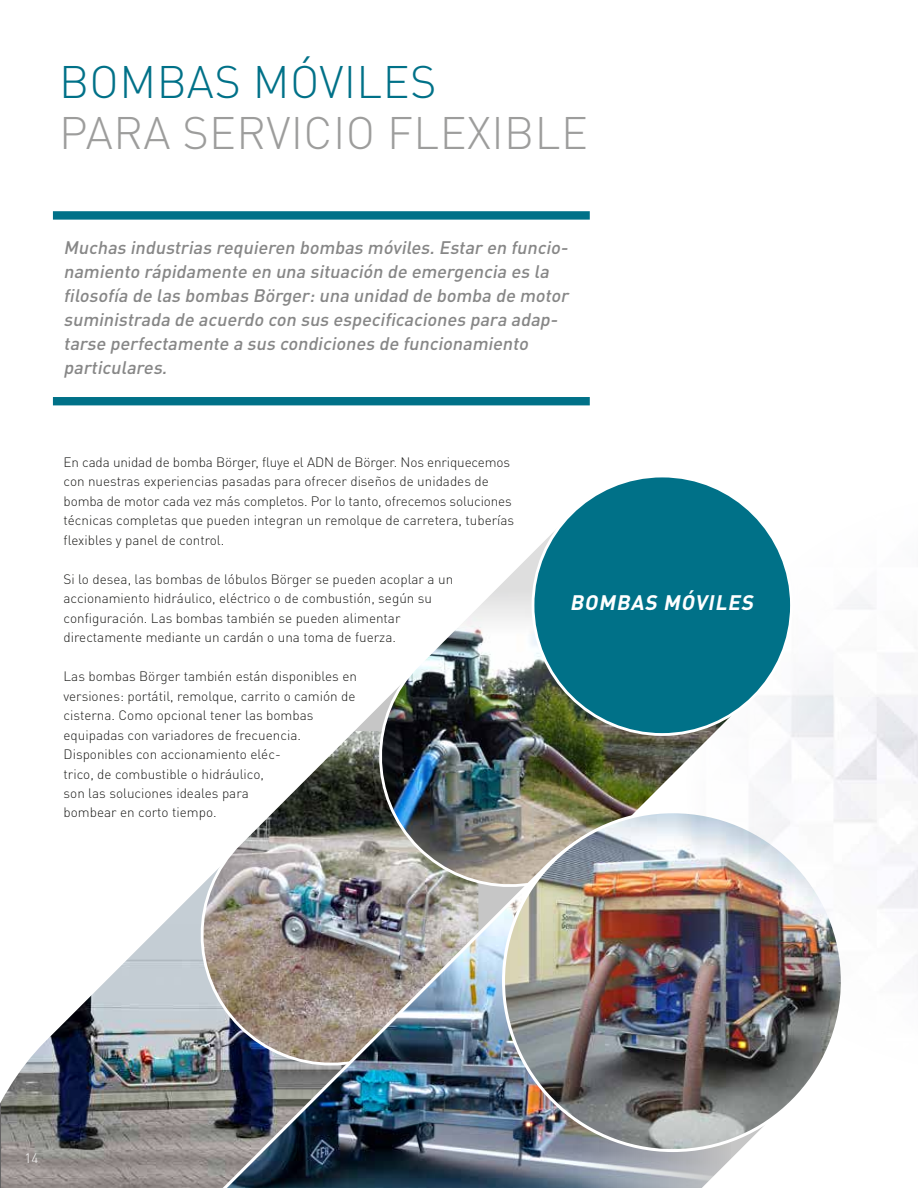
<style>
.page{position:relative;width:918px;height:1188px;background:#fff}
.page>*{position:absolute;margin:0;border:0;box-sizing:border-box;transform-origin:0 0}
.t1{font:300 45px "DIN Pro";letter-spacing:.01em;color:#9d9d9c}
.t2{font:300 45px "DIN Pro";letter-spacing:.01em;color:#007188}
.t3{font:italic 700 20.7px "DIN Pro";color:#fff}
.t4{font:italic 500 18px/24px "DIN Pro";color:#878787}
.t5{font:300 13.5px/19.5px "DIN Pro";color:#1d1d1b}
.t6{font:300 13.5px "DIN Pro";color:#fff}
</style>
<div class="page">
<img style="left:0;top:942px;width:145px;height:246px">
<svg style="left:288px;top:722px;width:76px;height:75px"></svg>
<img style="left:364px;top:531px;width:229px;height:266px">
<img style="left:145px;top:797px;width:583px;height:391px">
<img style="left:504px;top:812px;width:338px;height:339px;border-radius:169px">
<img style="left:593px;top:596px;width:325px;height:566px">
<div style="left:533px;top:476px;width:258px;height:259px;background:#007188;border-radius:50%"></div>
<div style="left:53px;top:211px;width:537px;height:9px;background:#007188"></div>
<div style="left:53px;top:397px;width:537px;height:8px;background:#007188"></div>
<h1 class="t2" style="left:59px;top:47px;width:379px">BOMBAS MÓVILES</h1>
<h1 class="t1" style="left:59px;top:98px;width:530px">PARA SERVICIO FLEXIBLE</h1>
<p class="t4" style="left:64px;top:234px;width:511px">Muchas industrias requieren bombas móviles.Estar en funcio&shy;namiento rápidamente en una situación de emergencia es la filosofía de las bombas Börger:una unidad de bomba de motor suministrada de acuerdo con sus especificaciones para adap&shy;tarse perfectamente a sus condiciones de funcionamiento particulares.</p>
<p class="t5" style="left:64px;top:451px;width:452px">En cada unidad de bomba Börger, fluye el ADN de Börger. Nos enriquecemos con nuestras experiencias pasadas para ofrecer diseños de unidades de bomba de motor cada vez más completos. Por lo tanto, ofrecemos soluciones técnicas completas que pueden integran un remolque de carretera, tuberías flexibles y panel de control.</p>
<p class="t5" style="left:64px;top:568px;width:391px">Si lo desea, las bombas de lóbulos Börger se pueden acoplar a un accionamiento hidráulico, eléctrico o de combustión, según su configuración. Las bombas también se pueden alimentar directamente mediante un cardán o una toma de fuerza.</p>
<p class="t5" style="left:64px;top:665px;width:295px">Las bombas Börger también están disponibles en versiones: portátil, remolque, carrito o camión de cisterna. Como opcional tener las bombas equipadas con variadores de frecuencia.<br>Disponibles con accionamiento eléc-<br>trico, de combustible o hidráulico,<br>son las soluciones ideales para<br>bombear en corto tiempo.</p>
<h2 class="t3" style="left:570px;top:585px;width:190px">BOMBAS MÓVILES</h2>
<p class="t6" style="left:24px;top:1147px;width:15px">14</p>
</div>
